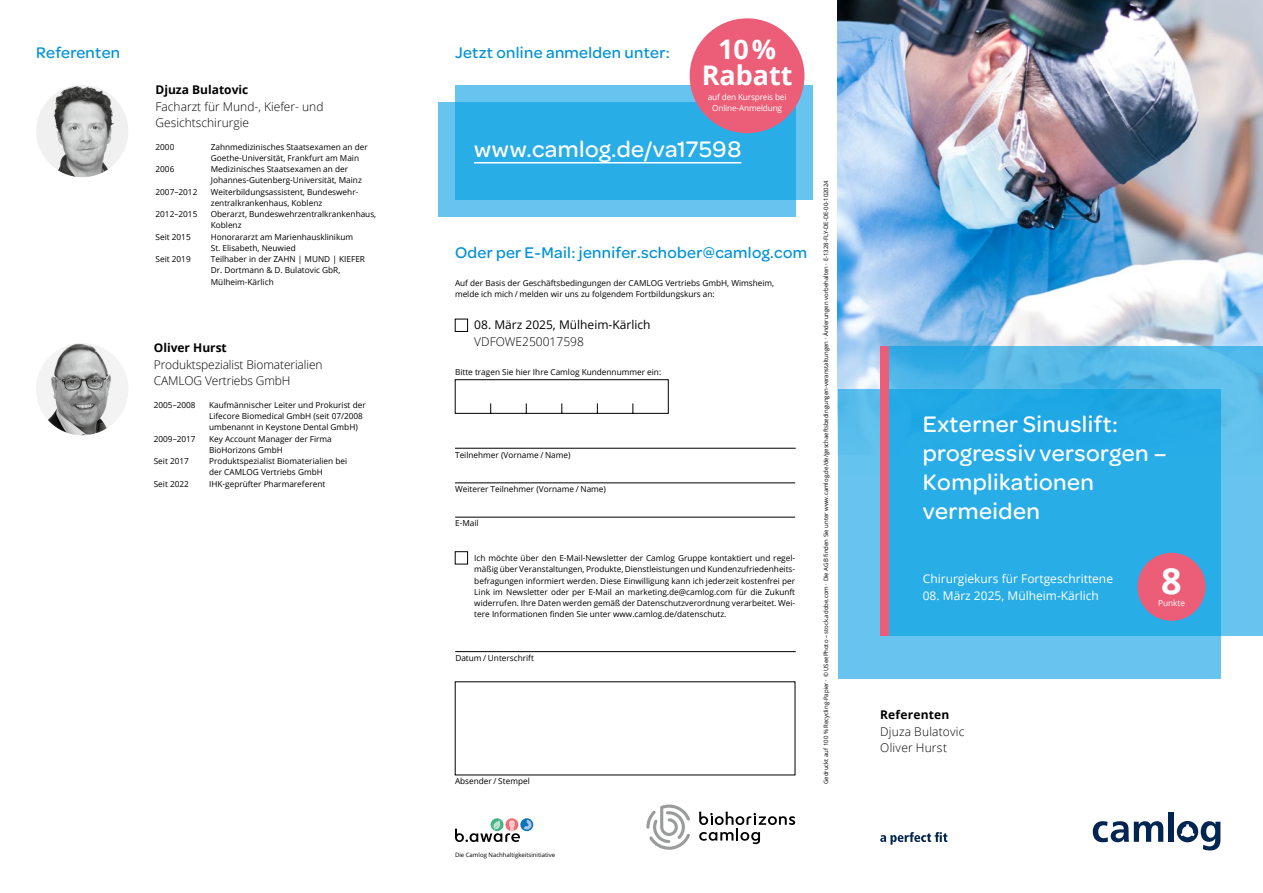
<style>
.page{position:relative;width:1263px;height:893px;background:#fff}
.page>*{position:absolute;margin:0;border:0;box-sizing:border-box;transform-origin:0 0}
.t1{font:700 36px "Open Sans";color:#fff}
.t2{font:700 27px/25.5px "Open Sans";color:#fff;text-align:center}
.t3{font:500 24px/28.8px "Omnes";letter-spacing:.02em;color:#fff}
.t4{font:500 16.5px "Omnes";letter-spacing:.02em;color:#0092d8}
.t5{font:300 12px/16.5px "Open Sans";color:#000}
.t6{font:12px "Open Sans";color:#fff}
.t7{font:12px "Open Sans";color:#000}
.t8{font:700 12px "Open Sans";color:#000}
.t9{font:700 12px "Open Sans";letter-spacing:.02em;color:#000}
.t10{font:8.25px/11.2px "Open Sans";color:#000}
.t11{font:8.25px/11.2px "Open Sans";letter-spacing:-.02em;color:#fff;text-align:center}
.t12{font:6px "Open Sans";color:#000}
</style>
<div class="page">
<img style="left:838px;top:0;width:425px;height:389px">
<div style="left:455px;top:319px;width:13px;height:13px;border:1px solid #000"></div>
<div style="left:438px;top:102px;width:357px;height:115px;background:#66c4ee"></div>
<svg style="left:455px;top:85px;width:357px;height:115px;background:#32b0e8"></svg>
<hr style="left:474px;top:162px;width:267px;height:1px;background:#fff">
<div style="left:690px;top:18px;width:114px;height:115px;background:#ec5e78;border-radius:50%"></div>
<svg style="left:699px;top:812px;width:96px;height:32px"></svg>
<svg style="left:646px;top:804px;width:44px;height:46px"></svg>
<hr style="left:455px;top:448px;width:341px;height:1px;background:#000">
<hr style="left:455px;top:483px;width:340px;height:1px;background:#000">
<hr style="left:455px;top:517px;width:340px;height:1px;background:#000">
<svg style="left:455px;top:379px;width:214px;height:35px"></svg>
<svg style="left:880px;top:832px;width:67px;height:13px"></svg>
<svg style="left:1093px;top:821px;width:70px;height:21px"></svg>
<div style="left:1168px;top:812px;width:6px;height:30px;background:#002550"></div>
<svg style="left:1177px;top:821px;width:43px;height:29px"></svg>
<div style="left:838px;top:389px;width:382px;height:289px;background:#66c4ee"></div>
<svg style="left:889px;top:347px;width:374px;height:289px;background:#33b0e7"></svg>
<div style="left:880px;top:347px;width:9px;height:289px;background:#ec5e78"></div>
<div style="left:1137px;top:553px;width:68px;height:68px;background:#ec5e78;border-radius:50%"></div>
<img style="left:36px;top:85px;width:92px;height:92px;border-radius:46px">
<img style="left:36px;top:343px;width:92px;height:92px;border-radius:46px">
<svg style="left:505px;top:818px;width:13px;height:13px"></svg>
<svg style="left:491px;top:818px;width:12px;height:13px"></svg>
<svg style="left:520px;top:818px;width:13px;height:13px"></svg>
<svg style="left:455px;top:820px;width:77px;height:22px"></svg>
<hr style="left:455px;top:651px;width:341px;height:1px;background:#000">
<div style="left:455px;top:551px;width:13px;height:13px;border:1px solid #000"></div>
<h2 class="t2" style="left:702px;top:36px;width:92px">10 %<br>Rabatt</h2>
<p class="t11" style="left:708px;top:91px;width:80px">auf den Kurspreis bei<br>Online-Anmeldung</p>
<h3 class="t4" style="left:36px;top:41px;width:86px">Referenten</h3>
<h3 class="t4" style="left:455px;top:41px;width:216px">Jetzt online anmelden unter:</h3>
<h3 class="t8" style="left:156px;top:81px;width:94px">Djuza Bulatovic</h3>
<h3 class="t5" style="left:156px;top:98px;width:169px">Facharzt für Mund-, Kiefer- und<br>Gesichtschirurgie</h3>
<p class="t10" style="left:156px;top:141px;width:20px">2000</p>
<p class="t10" style="left:211px;top:141px;width:158px">Zahnmedizinisches Staatsexamen an der<br>Goethe-Universität, Frankfurt am Main</p>
<p class="t10" style="left:156px;top:163px;width:20px">2006</p>
<p class="t10" style="left:211px;top:163px;width:153px">Medizinisches Staatsexamen an der<br>Johannes-Gutenberg-Universität, Mainz</p>
<p class="t10" style="left:156px;top:186px;width:43px">2007–2012</p>
<p class="t10" style="left:211px;top:186px;width:149px">Weiterbildungsassistent, Bundeswehr&shy;zentralkrankenhaus, Koblenz</p>
<p class="t10" style="left:156px;top:208px;width:43px">2012–2015</p>
<p class="t10" style="left:211px;top:208px;width:167px">Oberarzt, Bundeswehrzentralkrankenhaus,<br>Koblenz</p>
<p class="t10" style="left:156px;top:231px;width:37px">Seit 2015</p>
<p class="t10" style="left:211px;top:231px;width:144px">Honorararzt am Marienhausklinikum<br>St. Elisabeth, Neuwied</p>
<p class="t10" style="left:156px;top:253px;width:37px">Seit 2019</p>
<p class="t10" style="left:211px;top:253px;width:156px">Teilhaber in der ZAHN | MUND | KIEFER<br>Dr. Dortmann &amp; D. Bulatovic GbR,<br>Mülheim-Kärlich</p>
<h3 class="t3" style="left:474px;top:133px;width:269px">www.camlog.de/va17598</h3>
<h3 class="t4" style="left:455px;top:241px;width:353px">Oder per E-Mail: jennifer.schober@camlog.com</h3>
<p class="t10" style="left:455px;top:277px;width:321px">Auf der Basis der Geschäftsbedingungen der CAMLOG Vertriebs GmbH, Wimsheim, melde ich mich / melden wir uns zu folgendem Fortbildungskurs an:</p>
<h3 class="t8" style="left:154px;top:339px;width:75px">Oliver Hurst</h3>
<h3 class="t5" style="left:154px;top:356px;width:170px">Produktspezialist Biomaterialien<br>CAMLOG Vertriebs GmbH</h3>
<p class="t10" style="left:154px;top:399px;width:43px">2005–2008</p>
<p class="t10" style="left:209px;top:399px;width:158px">Kaufmännischer Leiter und Prokurist der<br>Lifecore Biomedical GmbH (seit 07/2008 umbenannt in Keystone Dental GmbH)</p>
<p class="t10" style="left:154px;top:433px;width:43px">2009–2017</p>
<p class="t10" style="left:209px;top:433px;width:124px">Key Account Manager der Firma<br>BioHorizons GmbH</p>
<p class="t10" style="left:154px;top:455px;width:37px">Seit 2017</p>
<p class="t10" style="left:209px;top:455px;width:140px">Produktspezialist Biomaterialien bei der CAMLOG Vertriebs GmbH</p>
<p class="t10" style="left:154px;top:478px;width:37px">Seit 2022</p>
<p class="t10" style="left:209px;top:478px;width:118px">IHK-geprüfter Pharmareferent</p>
<h3 class="t7" style="left:474px;top:317px;width:178px">08. März 2025, Mülheim-Kärlich</h3>
<h3 class="t5" style="left:474px;top:333px;width:111px">VDFOWE250017598</h3>
<p class="t10" style="left:455px;top:366px;width:208px">Bitte tragen Sie hier Ihre Camlog Kundennummer ein:</p>
<p class="t10" style="left:455px;top:449px;width:117px">Teilnehmer (Vorname / Name)</p>
<p class="t10" style="left:455px;top:483px;width:152px">Weiterer Teilnehmer (Vorname / Name)</p>
<p class="t10" style="left:455px;top:517px;width:25px">E-Mail</p>
<p class="t10" style="left:474px;top:552px;width:322px;text-align:justify">Ich möchte über den E-Mail-Newsletter der Camlog Gruppe kontaktiert und regel&shy;mäßig über Veranstaltungen, Produkte, Dienstleistungen und Kundenzufriedenheits&shy;befragungen informiert werden. Diese Einwilligung kann ich jederzeit kostenfrei per Link im Newsletter oder per E-Mail an marketing.de@camlog.com für die Zukunft widerrufen. Ihre Daten werden gemäß der Datenschutzverordnung verarbeitet. Wei&shy;tere Informationen finden Sie unter www.camlog.de/datenschutz.</p>
<p class="t10" style="left:455px;top:652px;width:80px">Datum / Unterschrift</p>
<p class="t10" style="left:455px;top:775px;width:76px">Absender / Stempel</p>
<p class="t12" style="left:822px;top:784px;width:605px;rotate:-90deg">Gedruckt auf 100 % Recycling-Papier · © USeePhoto – stock.adobe.com · Die AGB finden Sie unter www.camlog.de/de/geschaeftsbedingungen-veranstaltungen · Änderungen vorbehalten · E-1328-FLY-DE-DE-00-102024</p>
<p class="t12" style="left:455px;top:851px;width:102px">Die Camlog Nachhaltigkeitsinitiative</p>
<h3 class="t3" style="left:923px;top:408px;width:245px">Externer Sinuslift: progressiv versorgen –<br>Komplikationen vermeiden</h3>
<h3 class="t6" style="left:923px;top:570px;width:192px">Chirurgiekurs für Fortgeschrittene</h3>
<h3 class="t6" style="left:923px;top:587px;width:178px">08. März 2025, Mülheim-Kärlich</h3>
<h3 class="t9" style="left:880px;top:706px;width:71px">Referenten</h3>
<h3 class="t5" style="left:880px;top:723px;width:86px">Djuza Bulatovic<br>Oliver Hurst</h3>
<h1 class="t1" style="left:1161px;top:555px;width:22px">8</h1>
<p class="t11" style="left:1158px;top:597px;width:28px">Punkte</p>
</div>
